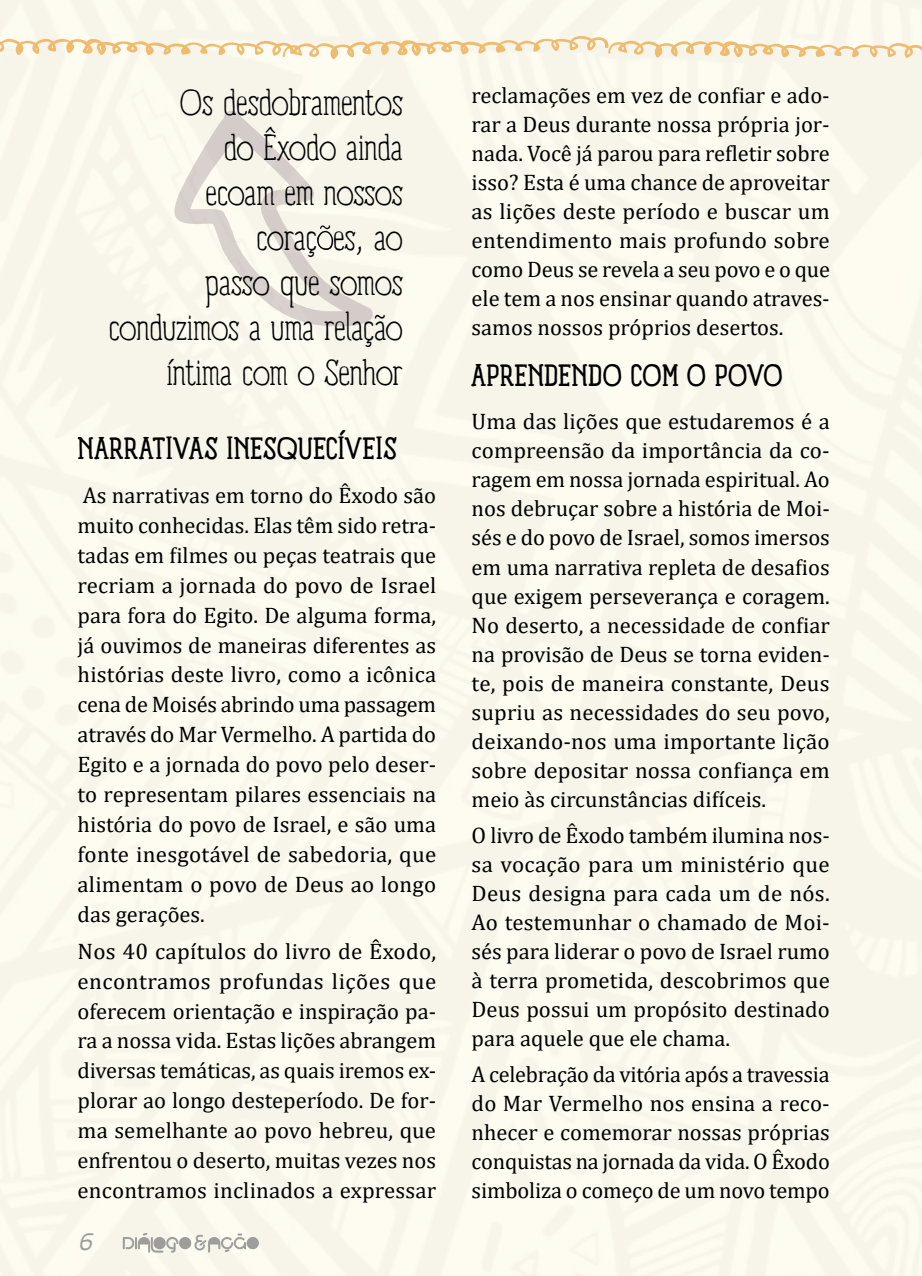
<style>
.page{position:relative;width:922px;height:1276px;background:#fff}
.page>*{position:absolute;margin:0;border:0;box-sizing:border-box;transform-origin:0 0}
.t1{font:300 35px/45px "Panforte Serif";letter-spacing:-.005em;color:#000;text-align:right}
.t2{font:30px "Panforte Serif";letter-spacing:.005em;color:#000}
.t3{font:italic 25px "Panefresco 400 wt";color:#9d9d9c}
.t4{font:22.5px/29px "Cambria";color:#000;text-align:justify}
</style>
<div class="page">
<svg style="left:0;top:35px;width:921px;height:24px"></svg>
<svg style="left:123px;top:1232px;width:136px;height:20px"></svg>
<svg style="left:171px;top:108px;width:203px;height:219px"></svg>
<h1 class="t1" style="left:108px;top:82px;width:296px">Os desdobramentos<br>do Êxodo ainda<br>ecoam em nossos<br>coraç es, ao<br>passo que somos conduzimos a uma relação íntima com o Senhor</h1>
<h2 class="t2" style="left:78px;top:428px;width:321px">NARRATIVAS INESQUECÍVEIS</h2>
<p class="t4" style="left:78px;top:480px;width:360px;line-height:30px">As narrativas em torno do Êxodo são muito conhecidas. Elas têm sido retra&shy;tadas em filmes ou peças teatrais que recriam a jornada do povo de Israel para fora do Egito. De alguma forma, já ouvimos de maneiras diferentes as histórias deste livro, como a icônica cena de Moisés abrindo uma passagem através do Mar Vermelho. A partida do Egito e a jornada do povo pelo deser&shy;to representam pilares essenciais na história do povo de Israel, e são uma fonte inesgotável de sabedoria, que alimentam o povo de Deus ao longo das gerações.</p>
<p class="t4" style="left:78px;top:936px;width:360px;line-height:30px">Nos 40 capítulos do livro de Êxodo, encontramos profundas lições que oferecem orientação e inspiração pa&shy;ra a nossa vida. Estas lições abrangem diversas temáticas, as quais iremos ex&shy;plorar ao longo desteperíodo. De for&shy;ma semelhante ao povo hebreu, que enfrentou o deserto, muitas vezes nos encontramos inclinados a expressar</p>
<p class="t3" style="left:78px;top:1222px;width:15px">6</p>
<p class="t4" style="left:471px;top:80px;width:359px">reclamações em vez de confiar e ado&shy;rar a Deus durante nossa própria jor&shy;nada. Você já parou para refletir sobre isso? Esta é uma chance de aproveitar as lições deste período e buscar um entendimento mais profundo sobre como Deus se revela a seu povo e o que ele tem a nos ensinar quando atraves&shy;samos nossos próprios desertos.</p>
<h2 class="t2" style="left:471px;top:356px;width:313px">APRENDENDO COM O POVO</h2>
<p class="t4" style="left:471px;top:407px;width:360px">Uma das lições que estudaremos é a compreensão da importância da co&shy;ragem em nossa jornada espiritual. Ao nos debruçar sobre a história de Moi&shy;sés e do povo de Israel, somos imersos em uma narrativa repleta de desafios que exigem perseverança e coragem.<br>No deserto, a necessidade de confiar na provisão de Deus se torna eviden&shy;te, pois de maneira constante, Deus supriu as necessidades do seu povo, deixando-nos uma importante lição sobre depositar nossa confiança em meio às circunstâncias difíceis.</p>
<p class="t4" style="left:471px;top:820px;width:359px">O livro de Êxodo também ilumina nos&shy;sa vocação para um ministério que Deus designa para cada um de nós.<br>Ao testemunhar o chamado de Moi&shy;sés para liderar o povo de Israel rumo à terra prometida, descobrimos que Deus possui um propósito destinado para aquele que ele chama.</p>
<p class="t4" style="left:471px;top:1059px;width:359px">A celebração da vitória após a travessia do Mar Vermelho nos ensina a reco&shy;nhecer e comemorar nossas próprias conquistas na jornada da vida. O Êxodo simboliza o começo de um novo tempo</p>
</div>
